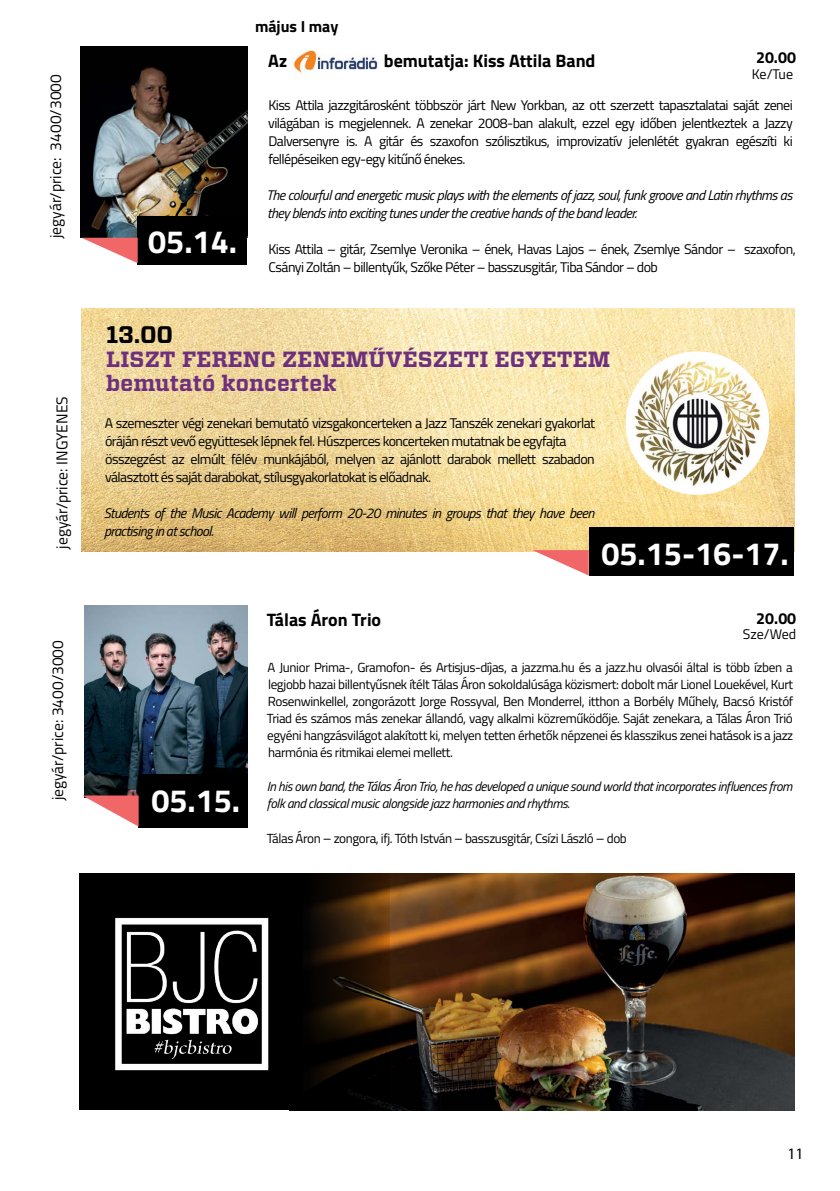
<style>
.page{position:relative;width:840px;height:1191px;background:#fff}
.page>*{position:absolute;margin:0;border:0;box-sizing:border-box;transform-origin:0 0}
.t1{font:700 32.2px "Titillium Web";color:#fff}
.t2{font:700 24px "Vitesse";color:#000}
.t3{font:700 22px/24px "Vitesse";letter-spacing:.01em;color:#6e307e}
.t4{font:700 18px "Titillium Web";color:#000}
.t5{font:700 16px "Titillium Web";color:#000}
.t6{font:16px "Myriad Pro";color:#000}
.t7{font:15.6px "Titillium Web";color:#000}
.t8{font:14px/18px "Titillium Web";letter-spacing:-.04em;color:#000}
.t9{font:italic 14px/18px "Titillium Web";letter-spacing:-.04em;color:#000}
.t10{font:13.2px/17px "Titillium Web";letter-spacing:-.03em;color:#000;text-align:justify}
.t11{font:italic 13.2px/17px "Titillium Web";letter-spacing:-.03em;color:#000}
.s1{font-size:14px}
</style>
<div class="page">
<img style="left:82px;top:309px;width:712px;height:242px">
<img style="left:628px;top:354px;width:138px;height:138px">
<img style="left:302px;top:873px;width:492px;height:237px">
<div style="left:79px;top:873px;width:223px;height:237px;background:#000"></div>
<img style="left:115px;top:917px;width:154px;height:154px">
<svg style="left:302px;top:874px;width:87px;height:236px"></svg>
<img style="left:81px;top:46px;width:166px;height:192px">
<div style="left:137px;top:216px;width:109px;height:48px;background:#000"></div>
<svg style="left:82px;top:238px;width:56px;height:25px"></svg>
<img style="left:293px;top:50px;width:85px;height:23px">
<svg style="left:532px;top:550px;width:56px;height:25px"></svg>
<div style="left:588px;top:527px;width:205px;height:48px;background:#000"></div>
<img style="left:84px;top:605px;width:164px;height:192px">
<div style="left:140px;top:774px;width:107px;height:54px;background:#000"></div>
<div style="left:138px;top:775px;width:102px;height:53px;background:#000"></div>
<svg style="left:82px;top:795px;width:57px;height:31px"></svg>
<p class="t7" style="left:44px;top:238px;width:165px;rotate:-90deg">jegyár/price: 3400/3000</p>
<p class="t7" style="left:50px;top:549px;width:154px;rotate:-90deg">jegyár/price: INGYENES</p>
<p class="t7" style="left:46px;top:800px;width:162px;rotate:-90deg">jegyár/price: 3400/3000</p>
<h1 class="t1" style="left:148px;top:218px;width:90px">05.14.</h1>
<p class="t5" style="left:266px;top:13px;width:88px">május I may</p>
<p class="t5" style="left:255px;top:14px;width:85px">május I may</p>
<p class="t5" style="left:755px;top:45px;width:41px">20.00</p>
<p class="t8" style="left:751px;top:64px;width:43px">Ke/Tue</p>
<p class="t4" style="left:268px;top:47px;width:21px">Az</p>
<p class="t4" style="left:383px;top:47px;width:213px">bemutatja: Kiss Attila Band</p>
<p class="t8" style="left:268px;top:95px;width:526px;text-align:justify">Kiss Attila jazzgitárosként többször járt New Yorkban, az ott szerzett tapasztalatai saját zenei világában is megjelennek. A zenekar 2008-ban alakult, ezzel egy időben jelentkeztek a Jazzy Dalversenyre is. A gitár és szaxofon szólisztikus, improvizatív jelenlétét gyakran egészíti ki fellépéseiken egy-egy kitűnő énekes.</p>
<p class="t9" style="left:266px;top:185px;width:527px">The colourful and energetic music plays with the elements of jazz, soul, funk groove and Latin rhythms as they blends into exciting tunes under the creative hands of the band leader.</p>
<p class="t8" style="left:268px;top:239px;width:528px">Kiss Attila – gitár, Zsemlye Veronika – ének, Havas Lajos – ének, Zsemlye Sándor – szaxofon,<br>Csányi Zoltán – billentyűk, Szőke Péter – basszusgitár, Tiba Sándor – dob</p>
<h2 class="t2" style="left:106px;top:318px;width:69px">13.00</h2>
<h3 class="t3" style="left:106px;top:347px;width:505px">LISZT FERENC ZENEMŰVÉSZETI EGYETEM bemutató koncertek</h3>
<p class="t8" style="left:105px;top:413px;width:491px">A szemeszter végi zenekari bemutató vizsgakoncerteken a Jazz Tanszék zenekari gyakorlat óráján részt vevő együttesek lépnek fel. Húszperces koncerteken mutatnak be egyfajta összegzést az elmúlt félév munkájából, melyen az ajánlott darabok mellett szabadon választott és saját darabokat, stílusgyakorlatokat is előadnak.</p>
<p class="t9" style="left:104px;top:503px;width:491px">Students of the Music Academy will perform 20-20 minutes in groups that they have been practising in at school.</p>
<h1 class="t1" style="left:151px;top:776px;width:90px">05.15.</h1>
<p class="t4" style="left:266px;top:606px;width:116px">Tálas Áron Trio</p>
<h1 class="t1" style="left:601px;top:529px;width:189px">05.15-16-17.</h1>
<p class="t5" style="left:755px;top:606px;width:41px">20.00</p>
<p class="t8" style="left:742px;top:625px;width:55px">Sze/Wed</p>
<p class="t10" style="left:267px;top:658px;width:527px">A Junior Prima-, Gramofon- és Artisjus-díjas, a jazzma.hu és a jazz.hu olvasói által is több ízben a legjobb hazai billentyűsnek ítélt Tálas Áron sokoldalúsága közismert: dobolt már Lionel Louekével, Kurt Rosenwinkellel, zongorázott Jorge Rossyval, Ben Monderrel, itthon a Borbély Műhely, Bacsó Kristóf Triad és számos más zenekar állandó, vagy alkalmi közreműködője. Saját zenekara, a Tálas Áron Trió egyéni hangzásvilágot alakított ki, melyen tetten érhetők népzenei és klasszikus zenei hatások is a jazz harmónia és ritmikai elemei mellett.</p>
<p class="t11" style="left:267px;top:777px;width:526px">In his own band, the Tálas Áron Trio, he has developed a unique sound world that incorporates influences from folk and classical music alongside jazz harmonies and rhythms.</p>
<p class="t10" style="left:267px;top:829px;width:361px">Tálas Áron <span class="s1">–</span> zongora, ifj. Tóth István <span class="s1">–</span> basszusgitár, Csízi László <span class="s1">–</span> dob</p>
<p class="t6" style="left:786px;top:1143px;width:18px">11</p>
</div>
